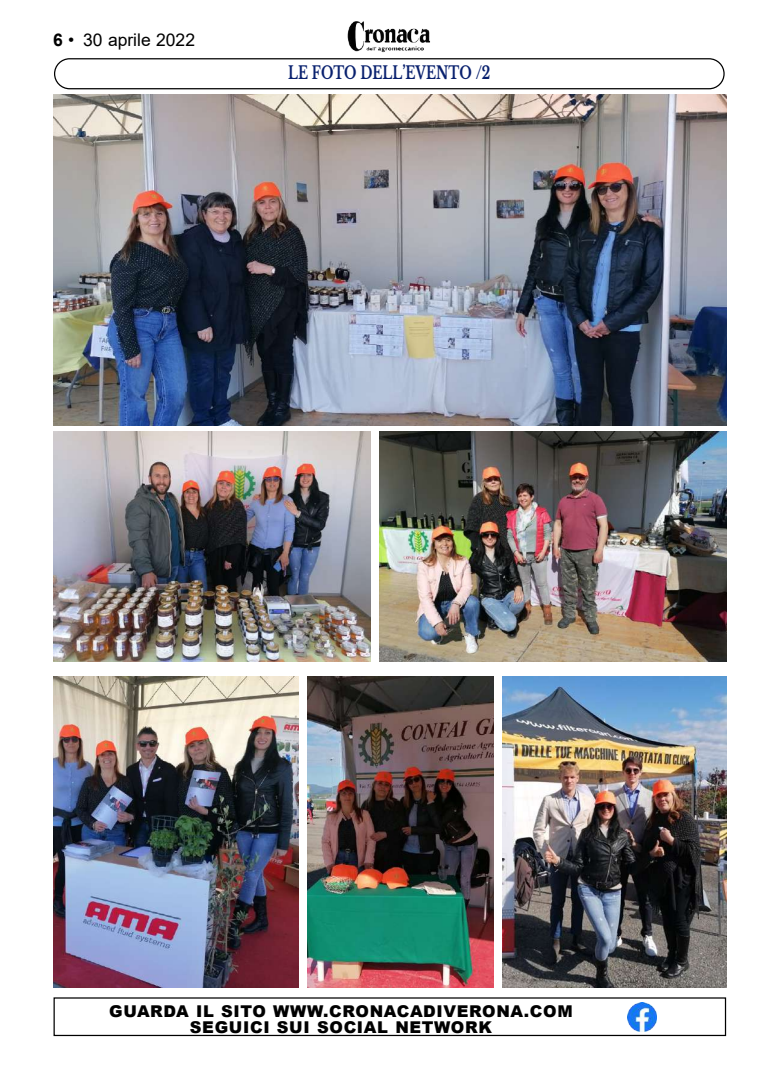
<style>
.page{position:relative;width:780px;height:1088px;background:#fff}
.page>*{position:absolute;margin:0;border:0;box-sizing:border-box;transform-origin:0 0}
.t1{font:700 17.5px "Libre Baskerville";color:#08206e;scale:.75 1}
.t2{font:17.5px "Arial";color:#000}
.t3{font:900 16.25px/16.2px "Arial";letter-spacing:.04em;color:#000;text-align:center}
.s1{font-weight:700}
</style>
<div class="page">
<img style="left:347px;top:21px;width:83px;height:32px">
<img style="left:53px;top:94px;width:673px;height:332px">
<img style="left:53px;top:431px;width:317px;height:231px">
<img style="left:53px;top:677px;width:245px;height:310px">
<img style="left:307px;top:677px;width:187px;height:310px">
<img style="left:502px;top:677px;width:224px;height:310px">
<img style="left:379px;top:431px;width:347px;height:231px">
<div style="left:53px;top:997px;width:673px;height:39px;border:1px solid #000"></div>
<svg style="left:636px;top:1011px;width:21px;height:21px"></svg>
<img style="left:627px;top:1002px;width:29px;height:29px">
<svg style="left:54px;top:58px;width:670px;height:31px"></svg>
<p class="t2" style="left:53px;top:30px;width:143px"><span class="s1">6</span> • 30 aprile 2022</p>
<p class="t1" style="left:288px;top:62px;width:271px">LE FOTO DELL’EVENTO /2</p>
<p class="t3" style="left:109px;top:1002px;width:465px">GUARDA IL SITO WWW.CRONACADIVERONA.COM<br>SEGUICI SUI SOCIAL NETWORK</p>
</div>
